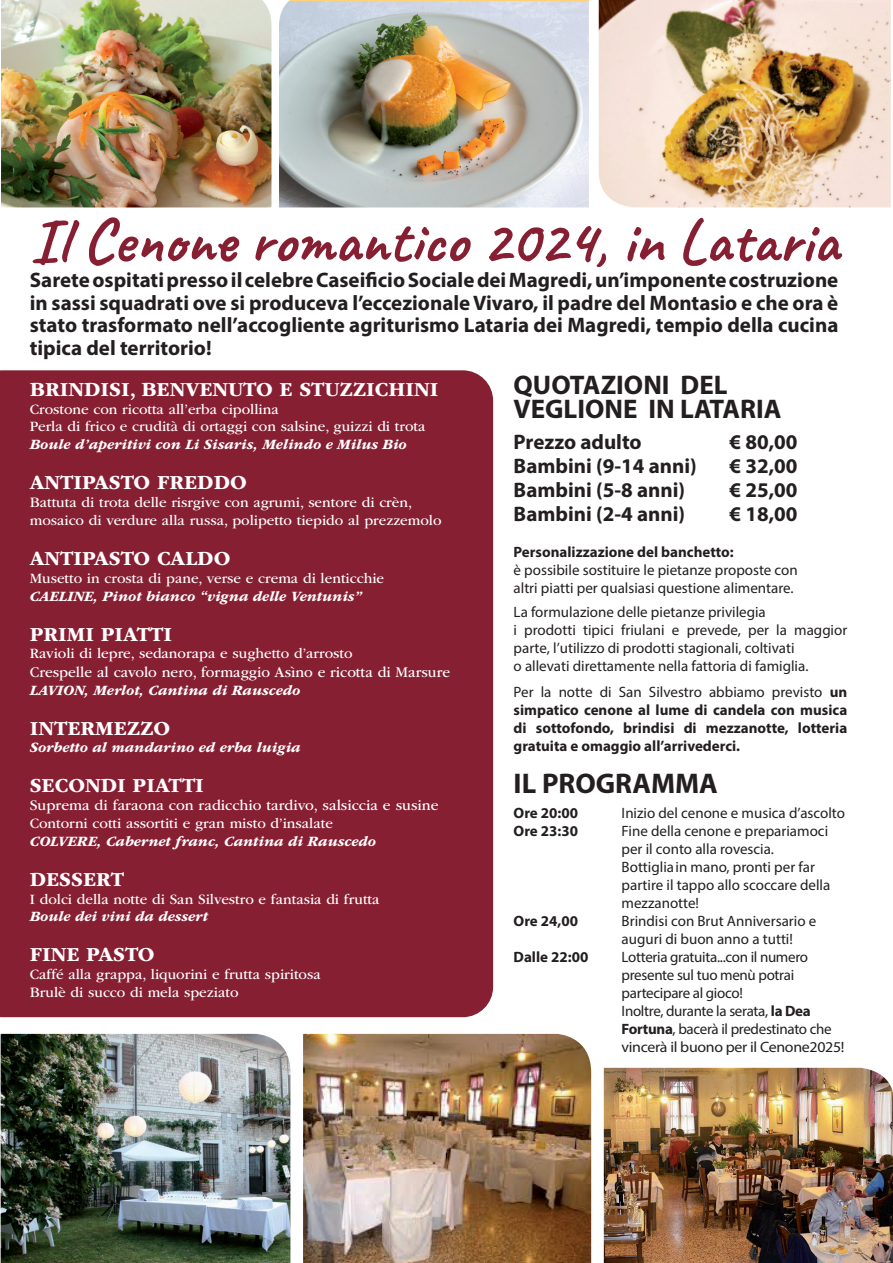
<style>
.page{position:relative;width:893px;height:1263px;background:#fff}
.page>*{position:absolute;margin:0;border:0;box-sizing:border-box;transform-origin:0 0}
.t1{font:700 63px "Caveat";color:#871f33}
.t2{font:700 28.5px "Myriad Pro";color:#231f20}
.t3{font:700 27px/24px "Myriad Pro";color:#231f20}
.t4{font:700 21px/22.5px "Myriad Pro";color:#231f20;text-align:justify}
.t5{font:700 20.7px "ITC Garamond Std";color:#fff}
.t6{font:15.45px "ITC Garamond Std";color:#fff}
.t7{font:15.3px "ITC Garamond Std";color:#fff}
.t8{font:15px/18px "Myriad Pro";color:#231f20}
.t9{font:700 15px/18px "Myriad Pro";color:#231f20;text-align:justify}
.t10{font:15px/18px "Myriad Pro";letter-spacing:-.02em;color:#231f20}
.t11{font:14.85px/17.9px "ITC Garamond Std";color:#fff}
.t12{font:italic 700 14.85px "ITC Garamond Std";color:#fff}
.s1{font-weight:400}
.s2{font-weight:700}
</style>
<div class="page">
<div style="left:0;top:370px;width:493px;height:647px;background:#871f33"></div>
<img style="left:598px;top:0;width:293px;height:208px">
<img style="left:279px;top:0;width:310px;height:208px">
<img style="left:1px;top:0;width:271px;height:208px">
<img style="left:303px;top:1033px;width:289px;height:230px">
<img style="left:603px;top:1067px;width:290px;height:196px">
<img style="left:0;top:1033px;width:291px;height:230px">
<h1 class="t1" style="left:30px;top:201px;width:812px">Il Cenone romantico 2024, in Lataria</h1>
<p class="t4" style="left:30px;top:268px;width:810px">Sarete ospitati presso il celebre Caseificio Sociale dei Magredi, un’imponente costruzione in sassi squadrati ove si produceva l’eccezionale Vivaro, il padre del Montasio e che ora è stato trasformato nell’accogliente agriturismo Lataria dei Magredi, tempio della cucina tipica del territorio!</p>
<h3 class="t5" style="left:30px;top:378px;width:410px">BRINDISI, BENVENUTO E STUZZICHINI</h3>
<p class="t11" style="left:30px;top:400px;width:397px">Crostone con ricotta all’erba cipollina<br>Perla di frico e crudità di ortaggi con salsine, guizzi di trota</p>
<p class="t12" style="left:30px;top:436px;width:379px">Boule d’aperitivi con Li Sisaris, Melindo e Milus Bio</p>
<h3 class="t5" style="left:30px;top:471px;width:219px">ANTIPASTO FREDDO</h3>
<p class="t11" style="left:30px;top:494px;width:413px">Battuta di trota delle risrgive con agrumi, sentore di crèn, mosaico di verdure alla russa, polipetto tiepido al prezzemolo</p>
<h3 class="t5" style="left:30px;top:547px;width:202px">ANTIPASTO CALDO</h3>
<p class="t11" style="left:30px;top:569px;width:356px">Musetto in crosta di pane, verse e crema di lenticchie</p>
<p class="t12" style="left:30px;top:588px;width:334px">CAELINE, Pinot bianco “vigna delle Ventunis”</p>
<h3 class="t5" style="left:30px;top:622px;width:144px">PRIMI PIATTI</h3>
<p class="t11" style="left:30px;top:645px;width:324px">Ravioli di lepre, sedanorapa e sughetto d’arrosto</p>
<p class="t6" style="left:30px;top:664px;width:422px">Crespelle al cavolo nero, formaggio Asìno e ricotta di Marsure</p>
<p class="t12" style="left:30px;top:682px;width:272px">LAVION, Merlot, Cantina di Rauscedo</p>
<h3 class="t5" style="left:30px;top:717px;width:142px">INTERMEZZO</h3>
<p class="t12" style="left:30px;top:739px;width:272px">Sorbetto al mandarino ed erba luigia</p>
<h3 class="t5" style="left:30px;top:773px;width:176px">SECONDI PIATTI</h3>
<p class="t7" style="left:30px;top:797px;width:410px">Suprema di faraona con radicchio tardivo, salsiccia e susine</p>
<p class="t11" style="left:30px;top:814px;width:305px">Contorni cotti assortiti e gran misto d’insalate</p>
<p class="t12" style="left:30px;top:833px;width:348px">COLVERE, Cabernet franc, Cantina di Rauscedo</p>
<h3 class="t5" style="left:30px;top:867px;width:96px">DESSERT</h3>
<p class="t11" style="left:30px;top:890px;width:351px">I dolci della notte di San Silvestro e fantasia di frutta</p>
<p class="t12" style="left:30px;top:908px;width:180px">Boule dei vini da dessert</p>
<h3 class="t5" style="left:30px;top:943px;width:126px">FINE PASTO</h3>
<p class="t11" style="left:30px;top:966px;width:292px">Caffé alla grappa, liquorini e frutta spiritosa<br>Brulè di succo di mela speziato</p>
<h3 class="t3" style="left:514px;top:372px;width:269px">QUOTAZIONI DEL<br>VEGLIONE IN LATARIA</h3>
<h3 class="t4" style="left:514px;top:430px;width:130px">Prezzo adulto</h3>
<h3 class="t4" style="left:730px;top:430px;width:69px">€ 80,00</h3>
<h3 class="t4" style="left:514px;top:454px;width:185px">Bambini (9-14 anni)</h3>
<h3 class="t4" style="left:730px;top:454px;width:69px">€ 32,00</h3>
<h3 class="t4" style="left:514px;top:478px;width:173px">Bambini (5-8 anni)</h3>
<h3 class="t4" style="left:730px;top:478px;width:69px">€ 25,00</h3>
<h3 class="t4" style="left:514px;top:502px;width:173px">Bambini (2-4 anni)</h3>
<h3 class="t4" style="left:730px;top:502px;width:69px">€ 18,00</h3>
<p class="t9" style="left:514px;top:543px;width:222px">Personalizzazione del banchetto:</p>
<p class="t8" style="left:514px;top:561px;width:286px">è possibile sostituire le pietanze proposte con altri piatti per qualsiasi questione alimentare.</p>
<p class="t8" style="left:514px;top:603px;width:335px">La formulazione delle pietanze privilegia<br>i prodotti tipici friulani e prevede, per la maggior parte, l’utilizzo di prodotti stagionali, coltivati<br>o allevati direttamente nella fattoria di famiglia.</p>
<p class="t9" style="left:514px;top:682px;width:335px"><span class="s1">Per la notte di San Silvestro abbiamo previsto</span> un simpatico cenone al lume di candela con musica di sottofondo, brindisi di mezzanotte, lotteria gratuita e omaggio all’arrivederci.</p>
<h2 class="t2" style="left:514px;top:765px;width:206px">IL PROGRAMMA</h2>
<p class="t9" style="left:514px;top:804px;width:66px">Ore 20:00</p>
<p class="t8" style="left:622px;top:804px;width:225px">Inizio del cenone e musica d’ascolto</p>
<p class="t9" style="left:514px;top:822px;width:66px">Ore 23:30</p>
<p class="t8" style="left:622px;top:822px;width:210px">Fine della cenone e prepariamoci per il conto alla rovescia.<br>Bottigliain mano, pronti per far partire il tappo allo scoccare della mezzanotte!</p>
<p class="t9" style="left:514px;top:912px;width:66px">Ore 24,00</p>
<p class="t8" style="left:622px;top:912px;width:196px">Brindisi con Brut Anniversario e auguri di buon anno a tutti!</p>
<p class="t9" style="left:514px;top:948px;width:76px">Dalle 22:00</p>
<p class="t10" style="left:622px;top:948px;width:224px">Lotteria gratuita...con il numero presente sul tuo menù potrai partecipare al gioco!<br>Inoltre, durante la serata, <span class="s2">la Dea<br>Fortuna</span>, bacerà il predestinato che vincerà il buono per il Cenone2025!</p>
</div>
